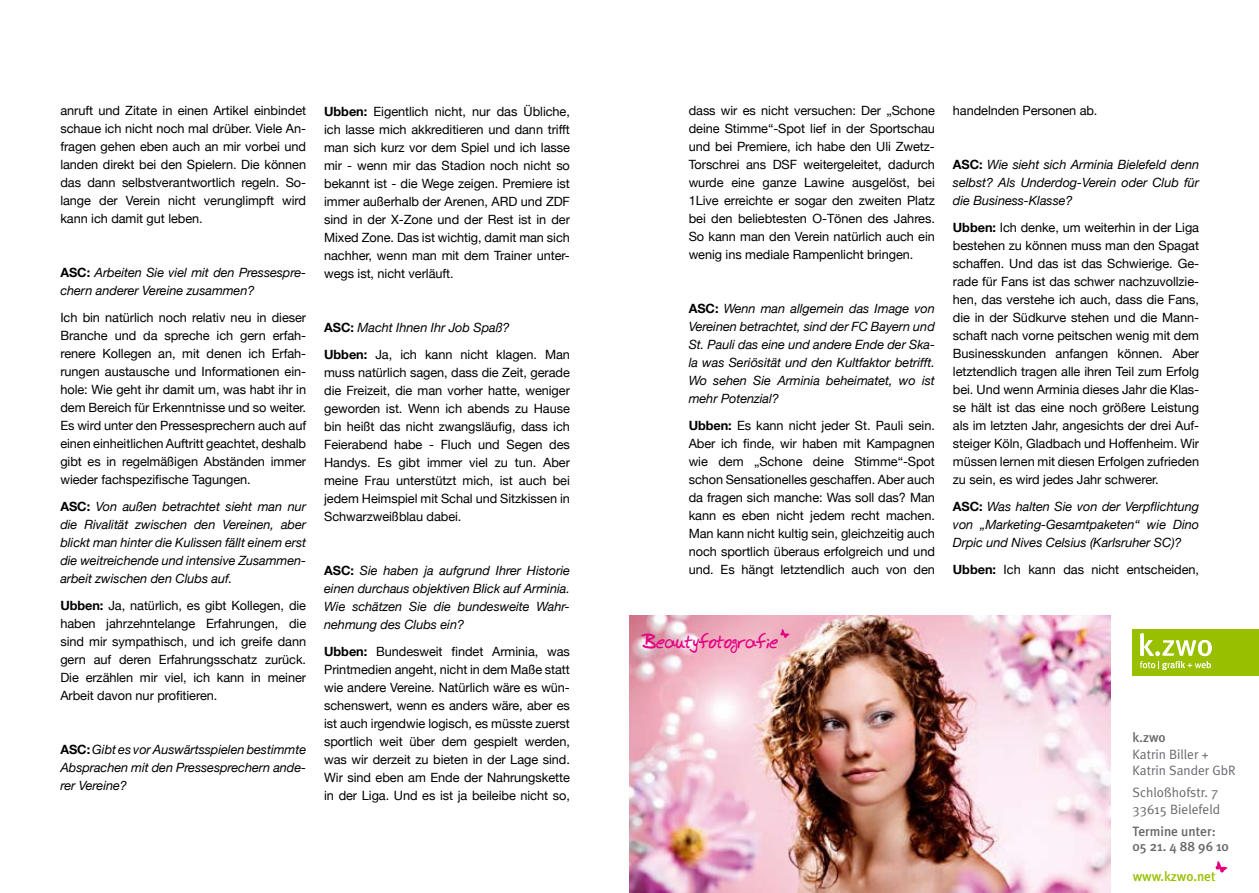
<style>
.page{position:relative;width:1259px;height:893px;background:#fff}
.page>*{position:absolute;margin:0;border:0;box-sizing:border-box;transform-origin:0 0}
.t1{font:700 19.05px "Bud Hand";color:#e50083}
.t2{font:13.5px/16.2px "Meta Plus Normal";color:#68676c}
.t3{font:500 13.5px/15px "Meta Plus";color:#68676c}
.t4{font:500 13.5px "Meta Plus";color:#98c000}
.t5{font:12.75px/18px "Helvetica Neue";letter-spacing:-.005em;color:#000;text-align:justify}
.t6{font:italic 12.75px/18px "Helvetica Neue";letter-spacing:-.005em;color:#000;text-align:justify}
.s1{font-weight:700;font-style:normal}
.s2{font-weight:700}
.s3{font-style:italic}
</style>
<div class="page">
<img style="left:629px;top:616px;width:482px;height:277px">
<svg style="left:780px;top:629px;width:9px;height:9px"></svg>
<div style="left:1132px;top:629px;width:127px;height:46px;background:#98c000"></div>
<svg style="left:1140px;top:633px;width:71px;height:37px"></svg>
<svg style="left:1215px;top:861px;width:13px;height:12px"></svg>
<p class="t5" style="left:60px;top:101px;width:247px">anruft und Zitate in einen Artikel einbindet schaue ich nicht noch mal drüber. Viele An&shy;fragen gehen eben auch an mir vorbei und landen direkt bei den Spielern. Die können das dann selbstverantwortlich regeln. So&shy;lange der Verein nicht verunglimpft wird kann ich damit gut leben.</p>
<p class="t6" style="left:60px;top:263px;width:247px"><span class="s1">ASC:</span> Arbeiten Sie viel mit den Pressespre&shy;chern anderer Vereine zusammen?</p>
<p class="t5" style="left:60px;top:308px;width:247px">Ich bin natürlich noch relativ neu in dieser Branche und da spreche ich gern erfah&shy;renere Kollegen an, mit denen ich Erfah&shy;rungen austausche und Informationen ein&shy;hole: Wie geht ihr damit um, was habt ihr in dem Bereich für Erkenntnisse und so weiter.<br>Es wird unter den Pressesprechern auch auf einen einheitlichen Auftritt geachtet, deshalb gibt es in regelmäßigen Abständen immer wieder fachspezifische Tagungen.</p>
<p class="t6" style="left:60px;top:497px;width:247px"><span class="s1">ASC:</span> Von außen betrachtet sieht man nur die Rivalität zwischen den Vereinen, aber blickt man hinter die Kulissen fällt einem erst die weitreichende und intensive Zusammen&shy;arbeit zwischen den Clubs auf.</p>
<p class="t5" style="left:60px;top:597px;width:247px"><span class="s2">Ubben:</span> Ja, natürlich, es gibt Kollegen, die haben jahrzehntelange Erfahrungen, die sind mir sympathisch, und ich greife dann gern auf deren Erfahrungsschatz zurück.<br>Die erzählen mir viel, ich kann in meiner Arbeit davon nur profitieren.</p>
<p class="t6" style="left:60px;top:741px;width:247px"><span class="s1">ASC:</span> Gibt es vor Auswärtsspielen bestimmte Absprachen mit den Pressesprechern ande&shy;rer Vereine?</p>
<p class="t5" style="left:324px;top:102px;width:247px"><span class="s2">Ubben:</span> Eigentlich nicht, nur das Übliche, ich lasse mich akkreditieren und dann trifft man sich kurz vor dem Spiel und ich lasse mir - wenn mir das Stadion noch nicht so bekannt ist - die Wege zeigen. Premiere ist immer außerhalb der Arenen, ARD und ZDF sind in der X-Zone und der Rest ist in der Mixed Zone. Das ist wichtig, damit man sich nachher, wenn man mit dem Trainer unter&shy;wegs ist, nicht verläuft.</p>
<p class="t5" style="left:324px;top:313px;width:247px;line-height:27px"><span class="s2">ASC:</span> <span class="s3">Macht Ihnen Ihr Job Spaß?<br></span><span class="s2">Ubben:</span> Ja, ich kann nicht klagen. Man</p>
<p class="t5" style="left:324px;top:363px;width:247px">muss natürlich sagen, dass die Zeit, gerade die Freizeit, die man vorher hatte, weniger geworden ist. Wenn ich abends zu Hause bin heißt das nicht zwangsläufig, dass ich Feierabend habe - Fluch und Segen des Handys. Es gibt immer viel zu tun. Aber meine Frau unterstützt mich, ist auch bei jedem Heimspiel mit Schal und Sitzkissen in Schwarzweißblau dabei.</p>
<p class="t6" style="left:324px;top:561px;width:247px"><span class="s1">ASC:</span> Sie haben ja aufgrund Ihrer Historie einen durchaus objektiven Blick auf Arminia.<br>Wie schätzen Sie die bundesweite Wahr&shy;nehmung des Clubs ein?</p>
<p class="t5" style="left:324px;top:642px;width:247px"><span class="s2">Ubben:</span> Bundesweit findet Arminia, was Printmedien angeht, nicht in dem Maße statt wie andere Vereine. Natürlich wäre es wün&shy;schenswert, wenn es anders wäre, aber es ist auch irgendwie logisch, es müsste zuerst sportlich weit über dem gespielt werden, was wir derzeit zu bieten in der Lage sind.<br>Wir sind eben am Ende der Nahrungskette in der Liga. Und es ist ja beileibe nicht so,</p>
<p class="t5" style="left:688px;top:101px;width:248px">dass wir es nicht versuchen: Der „Schone deine Stimme“-Spot lief in der Sportschau und bei Premiere, ich habe den Uli Zwetz-Torschrei ans DSF weitergeleitet, dadurch wurde eine ganze Lawine ausgelöst, bei 1Live erreichte er sogar den zweiten Platz bei den beliebtesten O-Tönen des Jahres.<br>So kann man den Verein natürlich auch ein wenig ins mediale Rampenlicht bringen.</p>
<p class="t6" style="left:688px;top:299px;width:248px"><span class="s1">ASC:</span> Wenn man allgemein das Image von Vereinen betrachtet, sind der FC Bayern und St. Pauli das eine und andere Ende der Ska&shy;la was Seriösität und den Kultfaktor betrifft.<br>Wo sehen Sie Arminia beheimatet, wo ist mehr Potenzial?</p>
<p class="t5" style="left:688px;top:416px;width:248px"><span class="s2">Ubben:</span> Es kann nicht jeder St. Pauli sein.<br>Aber ich finde, wir haben mit Kampagnen wie dem „Schone deine Stimme“-Spot schon Sensationelles geschaffen. Aber auch da fragen sich manche: Was soll das? Man kann es eben nicht jedem recht machen.<br>Man kann nicht kultig sein, gleichzeitig auch noch sportlich überaus erfolgreich und und und. Es hängt letztendlich auch von den</p>
<p class="t5" style="left:953px;top:102px;width:146px">handelnden Personen ab.</p>
<p class="t6" style="left:953px;top:155px;width:248px"><span class="s1">ASC:</span> Wie sieht sich Arminia Bielefeld denn selbst? Als Underdog-Verein oder Club für die Business-Klasse?</p>
<p class="t5" style="left:953px;top:219px;width:248px"><span class="s2">Ubben:</span> Ich denke, um weiterhin in der Liga bestehen zu können muss man den Spagat schaffen. Und das ist das Schwierige. Ge&shy;rade für Fans ist das schwer nachzuvollzie&shy;hen, das verstehe ich auch, dass die Fans, die in der Südkurve stehen und die Mann&shy;schaft nach vorne peitschen wenig mit dem Businesskunden anfangen können. Aber letztendlich tragen alle ihren Teil zum Erfolg bei. Und wenn Arminia dieses Jahr die Klas&shy;se hält ist das eine noch größere Leistung als im letzten Jahr, angesichts der drei Auf&shy;steiger Köln, Gladbach und Hoffenheim. Wir müssen lernen mit diesen Erfolgen zufrieden zu sein, es wird jedes Jahr schwerer.</p>
<p class="t6" style="left:953px;top:498px;width:248px"><span class="s1">ASC:</span> Was halten Sie von der Verpflichtung von „Marketing-Gesamtpaketen“ wie Dino Drpic und Nives Celsius (Karlsruher SC)?</p>
<p class="t5" style="left:953px;top:561px;width:248px"><span class="s2">Ubben:</span> Ich kann das nicht entscheiden,</p>
<h1 class="t1" style="left:641px;top:631px;width:138px">Beautyfotografie</h1>
<p class="t3" style="left:1132px;top:730px;width:35px">k.zwo</p>
<p class="t2" style="left:1132px;top:746px;width:105px">Katrin Biller +<br>Katrin Sander GbR</p>
<p class="t2" style="left:1132px;top:784px;width:89px">Schloßhofstr. 7<br>33615 Bielefeld</p>
<p class="t3" style="left:1132px;top:824px;width:98px">Termine unter:<br>05 21. 4 88 96 10</p>
<p class="t4" style="left:1132px;top:868px;width:84px">www.kzwo.net</p>
</div>
